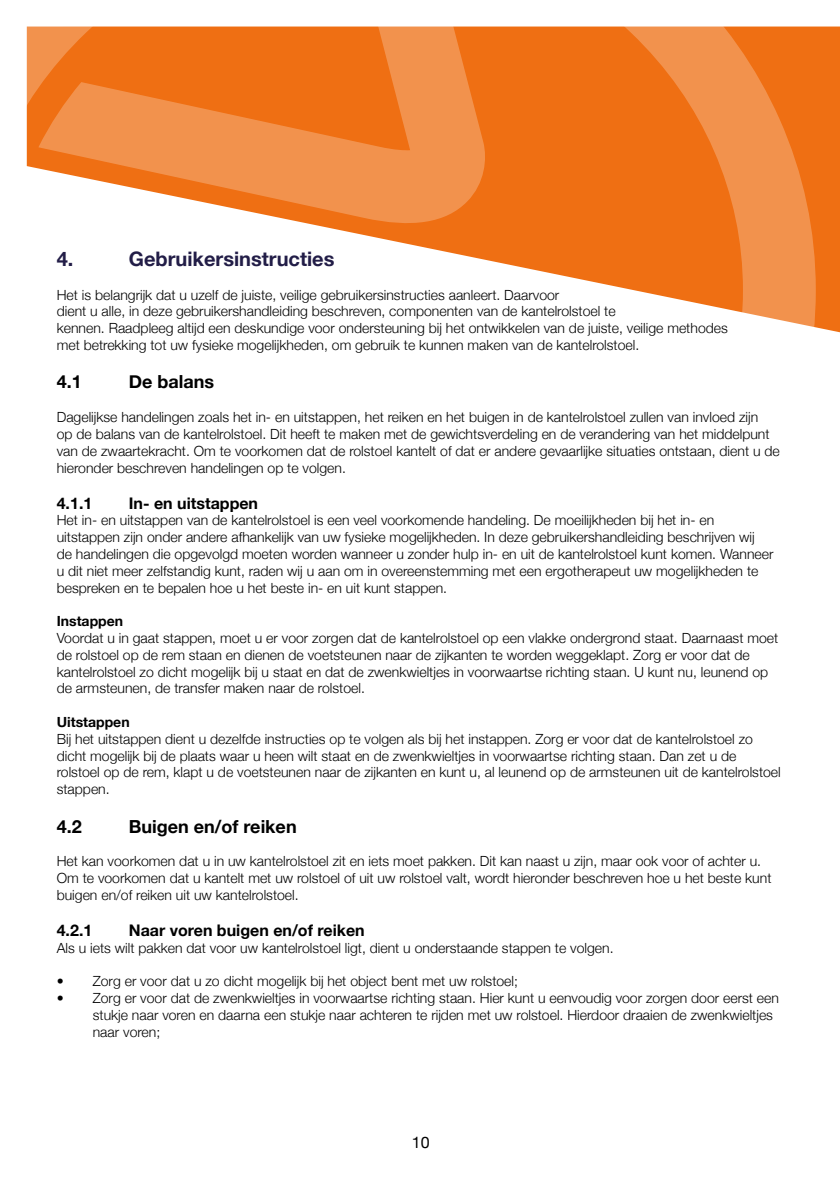
<style>
.page{position:relative;width:840px;height:1191px;background:#fff}
.page>*{position:absolute;margin:0;border:0;box-sizing:border-box;transform-origin:0 0}
.t1{font:700 20px "Helvetica Neue";color:#221d47}
.t2{font:700 18px "Helvetica Neue";color:#000}
.t3{font:700 16px "Helvetica Neue";color:#000}
.t4{font:16px "Helvetica Neue";color:#000}
.t5{font:300 14px/16.8px "Helvetica Neue";color:#000}
.t6{font:700 14px "Helvetica Neue";color:#000}
</style>
<div class="page">
<svg style="left:26px;top:26px;width:813px;height:306px"></svg>
<h1 class="t1" style="left:57px;top:243px;width:18px">4.</h1>
<h1 class="t1" style="left:129px;top:243px;width:207px">Gebruikersinstructies</h1>
<p class="t5" style="left:57px;top:285px;width:672px">Het is belangrijk dat u uzelf de juiste, veilige gebruikersinstructies aanleert. Daarvoor<br>dient u alle, in deze gebruikershandleiding beschreven, componenten van de kantelrolstoel te<br>kennen. Raadpleeg altijd een deskundige voor ondersteuning bij het ontwikkelen van de juiste, veilige methodes met betrekking tot uw fysieke mogelijkheden, om gebruik te kunnen maken van de kantelrolstoel.</p>
<p class="t2" style="left:57px;top:368px;width:27px">4.1</p>
<p class="t2" style="left:129px;top:368px;width:87px">De balans</p>
<p class="t5" style="left:57px;top:408px;width:724px">Dagelijkse handelingen zoals het in- en uitstappen, het reiken en het buigen in de kantelrolstoel zullen van invloed zijn<br>op de balans van de kantelrolstoel. Dit heeft te maken met de gewichtsverdeling en de verandering van het middelpunt van de zwaartekracht. Om te voorkomen dat de rolstoel kantelt of dat er andere gevaarlijke situaties ontstaan, dient u de hieronder beschreven handelingen op te volgen.</p>
<p class="t3" style="left:57px;top:490px;width:37px">4.1.1</p>
<p class="t3" style="left:129px;top:490px;width:131px">In- en uitstappen</p>
<p class="t5" style="left:57px;top:511px;width:718px">Het in- en uitstappen van de kantelrolstoel is een veel voorkomende handeling. De moeilijkheden bij het in- en uitstappen zijn onder andere afhankelijk van uw fysieke mogelijkheden. In deze gebruikershandleiding beschrijven wij de handelingen die opgevolgd moeten worden wanneer u zonder hulp in- en uit de kantelrolstoel kunt komen. Wanneer u dit niet meer zelfstandig kunt, raden wij u aan om in overeenstemming met een ergotherapeut uw mogelijkheden te bespreken en te bepalen hoe u het beste in- en uit kunt stappen.</p>
<p class="t6" style="left:57px;top:610px;width:68px">Instappen</p>
<p class="t5" style="left:57px;top:628px;width:722px">Voordat u in gaat stappen, moet u er voor zorgen dat de kantelrolstoel op een vlakke ondergrond staat. Daarnaast moet de rolstoel op de rem staan en dienen de voetsteunen naar de zijkanten te worden weggeklapt. Zorg er voor dat de kantelrolstoel zo dicht mogelijk bij u staat en dat de zwenkwieltjes in voorwaartse richting staan. U kunt nu, leunend op de armsteunen, de transfer maken naar de rolstoel.</p>
<p class="t6" style="left:57px;top:711px;width:74px">Uitstappen</p>
<p class="t5" style="left:57px;top:729px;width:725px">Bij het uitstappen dient u dezelfde instructies op te volgen als bij het instappen. Zorg er voor dat de kantelrolstoel zo dicht mogelijk bij de plaats waar u heen wilt staat en de zwenkwieltjes in voorwaartse richting staan. Dan zet u de rolstoel op de rem, klapt u de voetsteunen naar de zijkanten en kunt u, al leunend op de armsteunen uit de kantelrolstoel stappen.</p>
<p class="t2" style="left:57px;top:812px;width:27px">4.2</p>
<p class="t2" style="left:129px;top:812px;width:169px">Buigen en/of reiken</p>
<p class="t5" style="left:57px;top:852px;width:715px">Het kan voorkomen dat u in uw kantelrolstoel zit en iets moet pakken. Dit kan naast u zijn, maar ook voor of achter u.<br>Om te voorkomen dat u kantelt met uw rolstoel of uit uw rolstoel valt, wordt hieronder beschreven hoe u het beste kunt buigen en/of reiken uit uw kantelrolstoel.</p>
<p class="t3" style="left:57px;top:917px;width:37px">4.2.1</p>
<p class="t3" style="left:129px;top:917px;width:237px">Naar voren buigen en/of reiken</p>
<p class="t5" style="left:57px;top:938px;width:558px">Als u iets wilt pakken dat voor uw kantelrolstoel ligt, dient u onderstaande stappen te volgen.</p>
<p class="t5" style="left:57px;top:972px;width:462px">• Zorg er voor dat u zo dicht mogelijk bij het object bent met uw rolstoel;</p>
<p class="t5" style="left:93px;top:988px;width:687px;text-indent:-36px">• Zorg er voor dat de zwenkwieltjes in voorwaartse richting staan. Hier kunt u eenvoudig voor zorgen door eerst een stukje naar voren en daarna een stukje naar achteren te rijden met uw rolstoel. Hierdoor draaien de zwenkwieltjes naar voren;</p>
<p class="t4" style="left:411px;top:1130px;width:19px">10</p>
</div>
